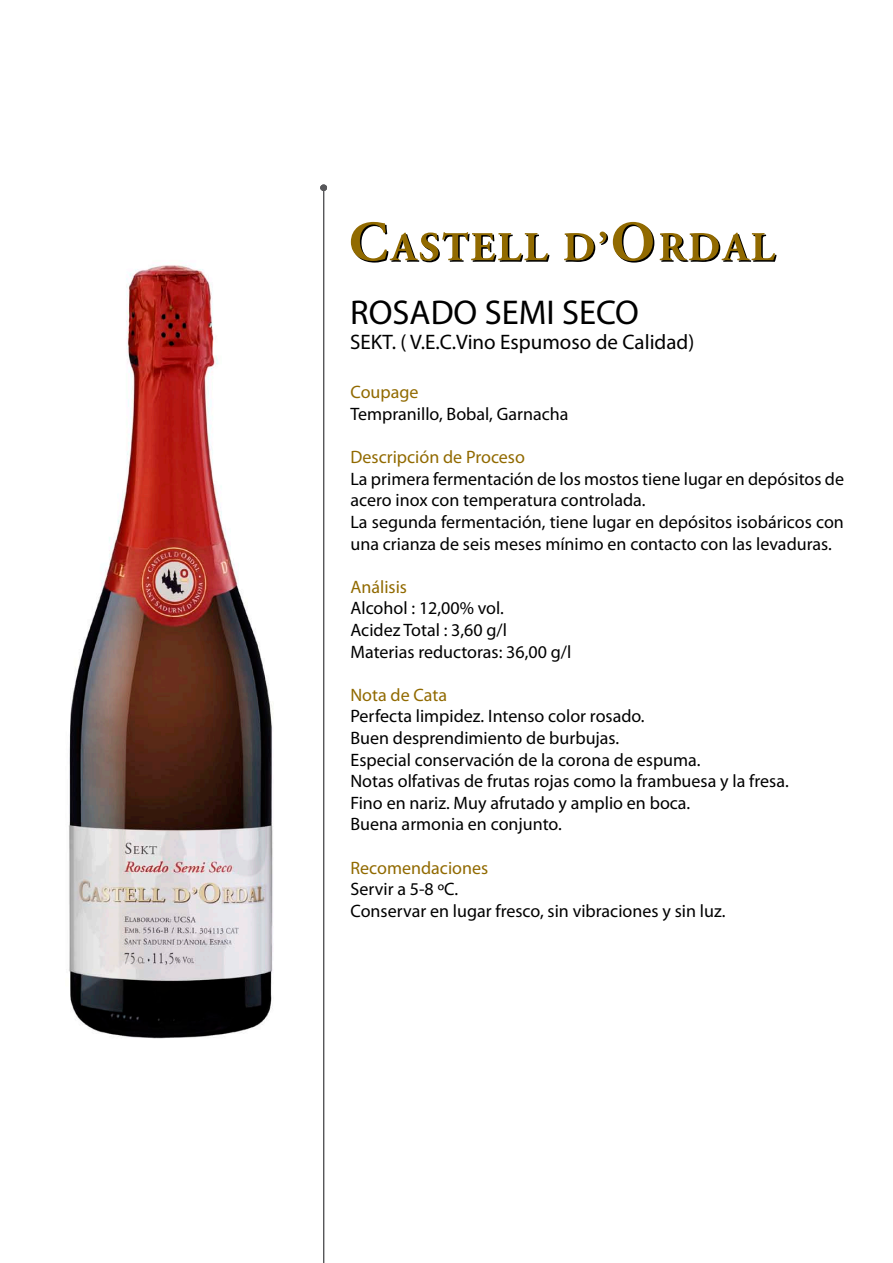
<style>
.page{position:relative;width:893px;height:1263px;background:#fff}
.page>*{position:absolute;margin:0;border:0;box-sizing:border-box;transform-origin:0 0}
.t1{font:34.5px "Myriad Pro";color:#000}
.t2{font:21px "Myriad Pro";color:#000}
.t3{font:18px/21.6px "Myriad Pro";color:#000}
.s1{color:#916a00}
</style>
<div class="page">
<svg style="left:351px;top:222px;width:198px;height:41px"></svg>
<svg style="left:564px;top:222px;width:90px;height:41px"></svg>
<svg style="left:660px;top:233px;width:116px;height:29px"></svg>
<img style="left:68px;top:200px;width:257px;height:861px">
<hr style="left:323px;top:190px;width:1px;height:1073px;background:#57575a">
<div style="left:320px;top:185px;width:7px;height:6px;background:#57575a;border:2px solid #57575a;border-radius:50%"></div>
<p class="t1" style="left:350px;top:291px;width:290px">ROSADO SEMI SECO</p>
<p class="t2" style="left:350px;top:329px;width:346px">SEKT. ( V.E.C.Vino Espumoso de Calidad)</p>
<p class="t3" style="left:350px;top:381px;width:220px"><span class="s1">Coupage<br></span>Tempranillo, Bobal, Garnacha</p>
<p class="t3" style="left:350px;top:446px;width:495px"><span class="s1">Descripción de Proceso<br></span>La primera fermentación de los mostos tiene lugar en depósitos de acero inox con temperatura controlada.<br>La segunda fermentación, tiene lugar en depósitos isobáricos con una crianza de seis meses mínimo en contacto con las levaduras.</p>
<p class="t3" style="left:350px;top:576px;width:222px"><span class="s1">Análisis<br></span>Alcohol : 12,00% vol.<br>Acidez Total : 3,60 g/l<br>Materias reductoras: 36,00 g/l</p>
<p class="t3" style="left:350px;top:684px;width:440px"><span class="s1">Nota de Cata<br></span>Perfecta limpidez. Intenso color rosado.<br>Buen desprendimiento de burbujas.<br>Especial conservación de la corona de espuma.<br>Notas olfativas de frutas rojas como la frambuesa y la fresa.<br>Fino en nariz. Muy afrutado y amplio en boca.<br>Buena armonia en conjunto.</p>
<p class="t3" style="left:350px;top:856px;width:376px"><span class="s1">Recomendaciones<br></span>Servir a 5-8 ºC.<br>Conservar en lugar fresco, sin vibraciones y sin luz.</p>
</div>
